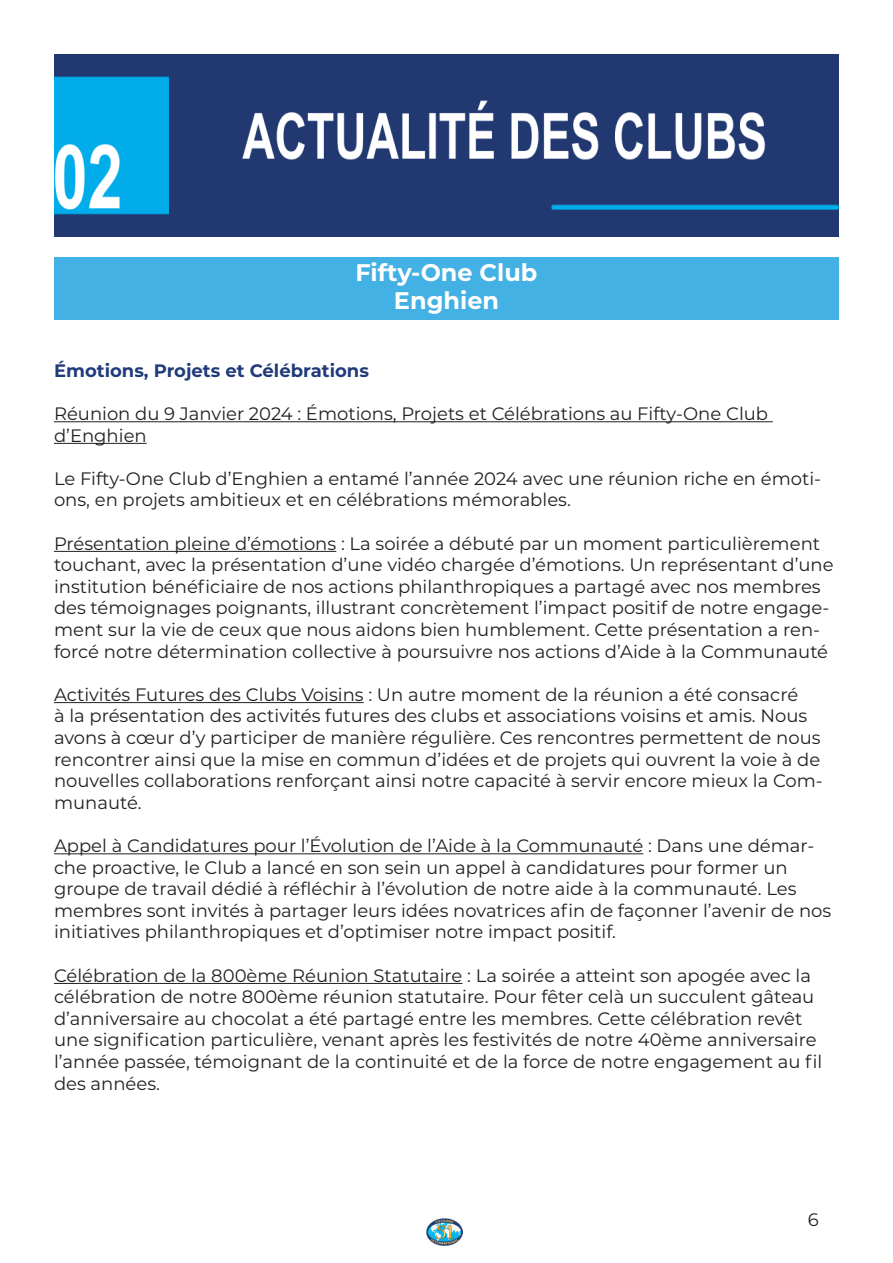
<style>
.page{position:relative;width:893px;height:1263px;background:#fff}
.page>*{position:absolute;margin:0;border:0;box-sizing:border-box;transform-origin:0 0}
.t1{font:700 24px "Montserrat";color:#fff}
.t2{font:18px/21.6px "Montserrat";color:#231f20}
.t3{font:700 18px "Montserrat";color:#203a7b}
</style>
<div class="page">
<img style="left:54px;top:54px;width:785px;height:182px">
<div style="left:54px;top:257px;width:785px;height:63px;background:#44b1e5"></div>
<img style="left:426px;top:1218px;width:37px;height:28px">
<hr style="left:54px;top:421px;width:719px;height:1px;background:#231f20">
<hr style="left:54px;top:443px;width:93px;height:1px;background:#231f20">
<hr style="left:54px;top:551px;width:282px;height:1px;background:#231f20">
<hr style="left:54px;top:702px;width:310px;height:1px;background:#231f20">
<hr style="left:54px;top:853px;width:589px;height:1px;background:#231f20">
<hr style="left:54px;top:983px;width:408px;height:1px;background:#231f20">
<p class="t1" style="left:355px;top:255px;width:183px">Fifty-One Club</p>
<p class="t1" style="left:394px;top:283px;width:107px">Enghien</p>
<p class="t3" style="left:54px;top:357px;width:316px">Émotions, Projets et Célébrations</p>
<p class="t2" style="left:54px;top:402px;width:716px">Réunion du 9 Janvier 2024 : Émotions, Projets et Célébrations au Fifty-One Club</p>
<p class="t2" style="left:54px;top:424px;width:94px">d’Enghien</p>
<p class="t2" style="left:54px;top:467px;width:769px">Le Fifty-One Club d’Enghien a entamé l’année 2024 avec une réunion riche en émoti&shy;ons, en projets ambitieux et en célébrations mémorables.</p>
<p class="t2" style="left:54px;top:532px;width:781px">Présentation pleine d’émotions : La soirée a débuté par un moment particulièrement touchant, avec la présentation d’une vidéo chargée d’émotions. Un représentant d’une institution bénéficiaire de nos actions philanthropiques a partagé avec nos membres des témoignages poignants, illustrant concrètement l’impact positif de notre engage&shy;ment sur la vie de ceux que nous aidons bien humblement. Cette présentation a ren&shy;forcé notre détermination collective à poursuivre nos actions d’Aide à la Communauté</p>
<p class="t2" style="left:54px;top:683px;width:770px">Activités Futures des Clubs Voisins : Un autre moment de la réunion a été consacré<br>à la présentation des activités futures des clubs et associations voisins et amis. Nous avons à cœur d’y participer de manière régulière. Ces rencontres permettent de nous rencontrer ainsi que la mise en commun d’idées et de projets qui ouvrent la voie à de nouvelles collaborations renforçant ainsi notre capacité à servir encore mieux la Com&shy;munauté.</p>
<p class="t2" style="left:54px;top:834px;width:779px">Appel à Candidatures pour l’Évolution de l’Aide à la Communauté : Dans une démar&shy;che proactive, le Club a lancé en son sein un appel à candidatures pour former un groupe de travail dédié à réfléchir à l’évolution de notre aide à la communauté. Les membres sont invités à partager leurs idées novatrices afin de façonner l’avenir de nos initiatives philanthropiques et d’optimiser notre impact positif.</p>
<p class="t2" style="left:54px;top:964px;width:770px">Célébration de la 800ème Réunion Statutaire : La soirée a atteint son apogée avec la célébration de notre 800ème réunion statutaire. Pour fêter celà un succulent gâteau d’anniversaire au chocolat a été partagé entre les membres. Cette célébration revêt une signification particulière, venant après les festivités de notre 40ème anniversaire l’année passée, témoignant de la continuité et de la force de notre engagement au fil des années.</p>
<p class="t2" style="left:808px;top:1208px;width:12px">6</p>
</div>
